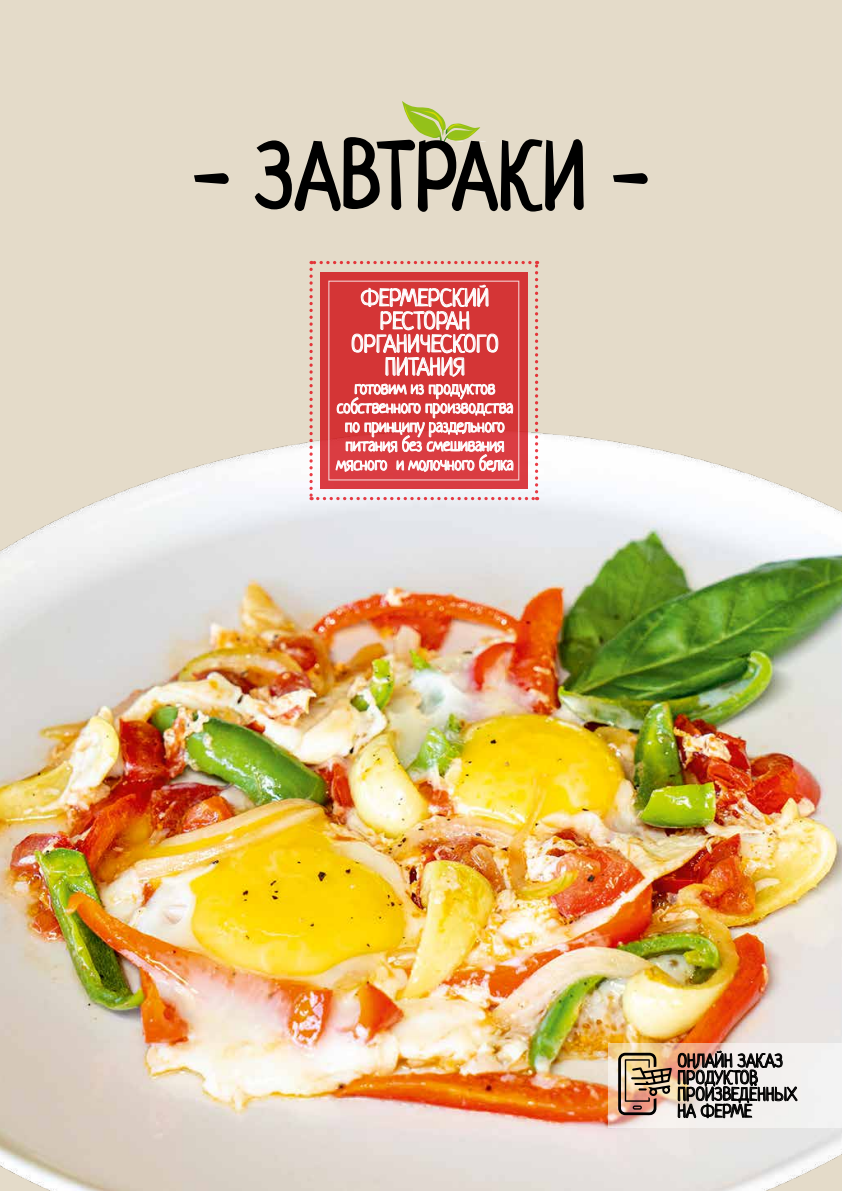
<style>
.page{position:relative;width:842px;height:1191px;background:#e4dbc9}
.page>*{position:absolute;margin:0;border:0;box-sizing:border-box;transform-origin:0 0}
.t1{font:92px "Neucha";letter-spacing:.025em;color:#000;scale:.9 1}
.t2{font:24px/23px "Neucha";color:#fff;text-align:center}
.t3{font:18.3px/16.8px "Neucha";color:#000}
.t4{font:18px/19px "Neucha";letter-spacing:-.02em;color:#fff;text-align:center}
</style>
<div class="page">
<img style="left:0;top:409px;width:842px;height:782px">
<svg style="left:194px;top:173px;width:35px;height:11px"></svg>
<svg style="left:254px;top:101px;width:330px;height:111px"></svg>
<svg style="left:613px;top:173px;width:35px;height:11px"></svg>
<svg style="left:609px;top:1043px;width:233px;height:84px;fill:#f3f1ef"></svg>
<img style="left:618px;top:1052px;width:54px;height:63px">
<svg style="left:678px;top:1050px;width:119px;height:69px"></svg>
<svg style="left:309px;top:261px;width:229px;height:239px"></svg>
<h1 class="t1" style="left:194px;top:119px;width:506px">- ЗАВТРАКИ -</h1>
<h2 class="t2" style="left:351px;top:286px;width:149px">ФЕРМЕРСКИЙ<br>РЕСТОРАН<br>ОРГАНИЧЕСКОГО<br>ПИТАНИЯ</h2>
<p class="t4" style="left:336px;top:378px;width:179px">готовим из продуктов собственного производства по принципу раздельного питания без смешивания мясного и молочного белка</p>
<p class="t3" style="left:677px;top:1052px;width:121px">ОНЛАЙН ЗАКАЗ<br>ПРОДУКТОВ<br>ПРОИЗВЕДЁННЫХ<br>НА ФЕРМЕ</p>
</div>
